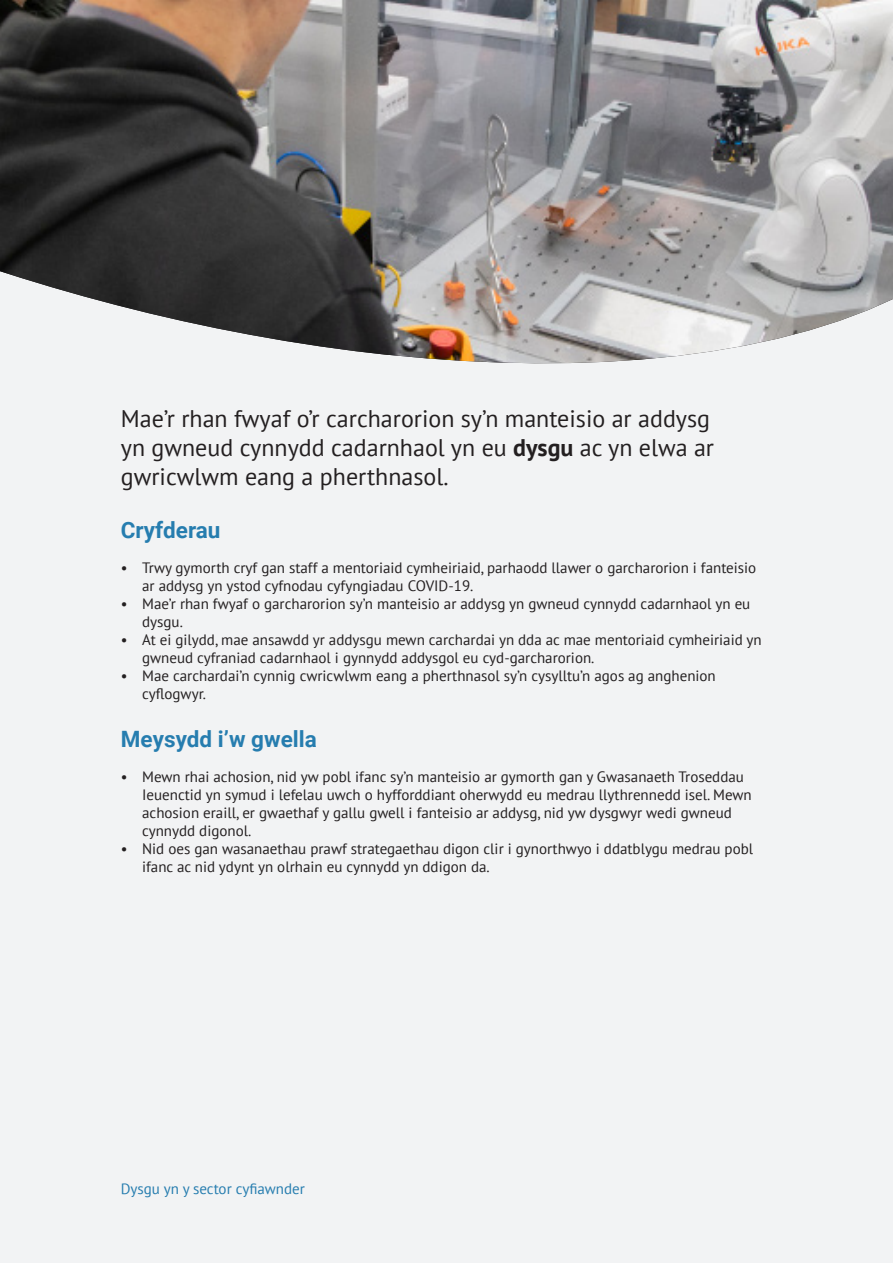
<style>
.page{position:relative;width:893px;height:1263px;background:#fff}
.page>*{position:absolute;margin:0;border:0;box-sizing:border-box;transform-origin:0 0}
.Big_Paragraph{font:24px/28.8px "PT Sans";color:#231f20}
.Heading_2{font:700 22.5px "Roboto";color:#267daf}
.t1{font:15px/18px "PT Sans";color:#231f20}
.Footer_Title{font:15px "PT Sans";color:#267daf}
.s1{font-weight:700}
</style>
<div class="page">
<div style="left:1px;top:1px;width:892px;height:1262px;background:#f2f3f4"></div>
<img style="left:0;top:0;width:893px;height:363px">
<p class="Big_Paragraph" style="left:121px;top:404px;width:595px">Mae’r rhan fwyaf o’r carcharorion sy’n manteisio ar addysg yn gwneud cynnydd cadarnhaol yn eu <span class="s1">dysgu</span> ac yn elwa ar gwricwlwm eang a pherthnasol.</p>
<p class="Heading_2" style="left:121px;top:514px;width:101px">Cryfderau</p>
<p class="t1" style="left:142px;top:558px;width:616px;text-indent:-21px">• Trwy gymorth cryf gan staff a mentoriaid cymheiriaid, parhaodd llawer o garcharorion i fanteisio ar addysg yn ystod cyfnodau cyfyngiadau COVID-19.</p>
<p class="t1" style="left:142px;top:594px;width:610px;text-indent:-21px">• Mae’r rhan fwyaf o garcharorion sy’n manteisio ar addysg yn gwneud cynnydd cadarnhaol yn eu dysgu.</p>
<p class="t1" style="left:142px;top:630px;width:621px;text-indent:-21px">• At ei gilydd, mae ansawdd yr addysgu mewn carchardai yn dda ac mae mentoriaid cymheiriaid yn gwneud cyfraniad cadarnhaol i gynnydd addysgol eu cyd-garcharorion.</p>
<p class="t1" style="left:142px;top:666px;width:575px;text-indent:-21px">• Mae carchardai’n cynnig cwricwlwm eang a pherthnasol sy’n cysylltu’n agos ag anghenion cyflogwyr.</p>
<p class="Heading_2" style="left:121px;top:723px;width:197px">Meysydd i’w gwella</p>
<p class="t1" style="left:142px;top:767px;width:611px;text-indent:-21px">• Mewn rhai achosion, nid yw pobl ifanc sy’n manteisio ar gymorth gan y Gwasanaeth Troseddau Ieuenctid yn symud i lefelau uwch o hyfforddiant oherwydd eu medrau llythrennedd isel. Mewn achosion eraill, er gwaethaf y gallu gwell i fanteisio ar addysg, nid yw dysgwyr wedi gwneud cynnydd digonol.</p>
<p class="t1" style="left:142px;top:839px;width:612px;text-indent:-21px">• Nid oes gan wasanaethau prawf strategaethau digon clir i gynorthwyo i ddatblygu medrau pobl ifanc ac nid ydynt yn olrhain eu cynnydd yn ddigon da.</p>
<p class="Footer_Title" style="left:121px;top:1179px;width:185px">Dysgu yn y sector cyfiawnder</p>
</div>
